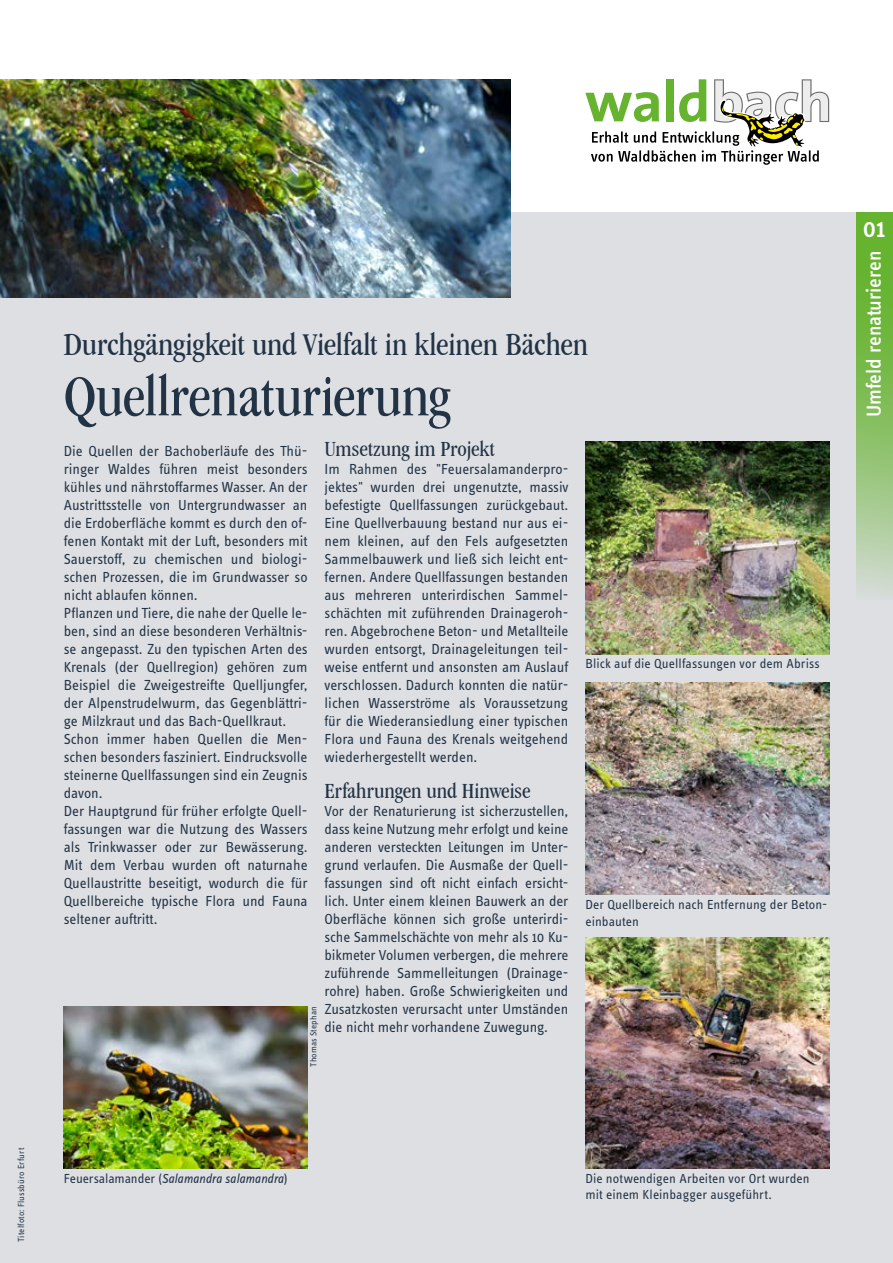
<style>
.page{position:relative;width:893px;height:1263px;background:#fff}
.page>*{position:absolute;margin:0;border:0;box-sizing:border-box;transform-origin:0 0}
.t1{font:condensed 60px "Garamond IT Cby BT";letter-spacing:-.01em;color:#223346}
.t2{font:condensed 33px "Garamond IT Cby BT";letter-spacing:-.01em;color:#223346}
.t3{font:500 27px "Info Text";color:#fff}
.t4{font:condensed 22.5px "Garamond IT Cby BT";letter-spacing:-.005em;color:#223346}
.t5{font:500 21px "Info Text";letter-spacing:-.005em;color:#fff}
.t6{font:15px/18px "Info Text";color:#223346;text-align:justify}
.t7{font:13.5px/16.2px "Info Text";letter-spacing:.005em;color:#223346}
.t8{font:italic 13.5px "Info Text";letter-spacing:-.01em;color:#223346}
.t9{font:9px "Info Text";letter-spacing:.02em;color:#223346}
.s1{font-style:normal}
</style>
<div class="page">
<div style="left:0;top:213px;width:893px;height:1050px;background:#dddfe2"></div>
<svg style="left:585px;top:79px;width:244px;height:86px"></svg>
<svg style="left:856px;top:247px;width:37px;height:351px;background:#8ec16c"></svg>
<img style="left:0;top:79px;width:510px;height:219px">
<img style="left:585px;top:682px;width:244px;height:213px">
<img style="left:585px;top:441px;width:244px;height:213px">
<img style="left:585px;top:938px;width:244px;height:230px">
<img style="left:64px;top:1006px;width:244px;height:162px">
<div style="left:856px;top:213px;width:37px;height:34px;background:#65b32e"></div>
<p class="t9" style="left:16px;top:1242px;width:96px;rotate:-90deg">Titelfoto: Flussbüro Erfurt</p>
<h2 class="t2" style="left:64px;top:325px;width:526px">Durchgängigkeit und Vielfalt in kleinen Bächen</h2>
<h1 class="t1" style="left:64px;top:362px;width:388px">Quellrenaturierung</h1>
<p class="t6" style="left:64px;top:442px;width:245px;text-align:left">Die Quellen der Bachoberläufe des Thü&shy;ringer Waldes führen meist besonders kühles und nährstoffarmes Wasser. An der Austrittsstelle von Untergrundwasser an die Erdoberfläche kommt es durch den of&shy;fenen Kontakt mit der Luft, besonders mit Sauerstoff, zu chemischen und biologi&shy;schen Prozessen, die im Grundwasser so nicht ablaufen können.<br>Pflanzen und Tiere, die nahe der Quelle le&shy;ben, sind an diese besonderen Verhältnis&shy;se angepasst. Zu den typischen Arten des Krenals (der Quellregion) gehören zum Beispiel die Zweigestreifte Quelljungfer, der Alpenstrudelwurm, das Gegenblättri&shy;ge Milzkraut und das Bach-Quellkraut.<br>Schon immer haben Quellen die Men&shy;schen besonders fasziniert. Eindrucksvolle steinerne Quellfassungen sind ein Zeugnis davon.<br>Der Hauptgrund für früher erfolgte Quell&shy;fassungen war die Nutzung des Wassers als Trinkwasser oder zur Bewässerung.<br>Mit dem Verbau wurden oft naturnahe Quellaustritte beseitigt, wodurch die für Quellbereiche typische Flora und Fauna seltener auftritt.</p>
<h3 class="t4" style="left:325px;top:435px;width:172px">Umsetzung im Projekt</h3>
<p class="t6" style="left:325px;top:460px;width:245px">Im Rahmen des "Feuersalamanderpro&shy;jektes" wurden drei ungenutzte, massiv befestigte Quellfassungen zurückgebaut.<br>Eine Quellverbauung bestand nur aus ei&shy;nem kleinen, auf den Fels aufgesetzten Sammelbauwerk und ließ sich leicht ent&shy;fernen. Andere Quellfassungen bestanden aus mehreren unterirdischen Sammel&shy;schächten mit zuführenden Drainageroh&shy;ren. Abgebrochene Beton- und Metallteile wurden entsorgt, Drainageleitungen teil&shy;weise entfernt und ansonsten am Auslauf verschlossen. Dadurch konnten die natür&shy;lichen Wasserströme als Voraussetzung für die Wiederansiedlung einer typischen Flora und Fauna des Krenals weitgehend wiederhergestellt werden.</p>
<h3 class="t4" style="left:325px;top:777px;width:207px">Erfahrungen und Hinweise</h3>
<p class="t6" style="left:325px;top:802px;width:245px">Vor der Renaturierung ist sicherzustellen, dass keine Nutzung mehr erfolgt und keine anderen versteckten Leitungen im Unter&shy;grund verlaufen. Die Ausmaße der Quell&shy;fassungen sind oft nicht einfach ersicht&shy;lich. Unter einem kleinen Bauwerk an der Oberfläche können sich große unterirdi&shy;sche Sammelschächte von mehr als 10 Ku&shy;bikmeter Volumen verbergen, die mehrere zuführende Sammelleitungen (Drainage&shy;rohre) haben. Große Schwierigkeiten und Zusatzkosten verursacht unter Umständen die nicht mehr vorhandene Zuwegung.</p>
<p class="t7" style="left:585px;top:656px;width:236px">Blick auf die Quellfassungen vor dem Abriss</p>
<p class="t7" style="left:585px;top:897px;width:243px">Der Quellbereich nach Entfernung der Beton&shy;einbauten</p>
<p class="t9" style="left:308px;top:1067px;width:62px;rotate:-90deg">Thomas Stephan</p>
<h3 class="t3" style="left:863px;top:213px;width:24px">01</h3>
<h3 class="t5" style="left:862px;top:417px;width:168px;rotate:-90deg">Umfeld renaturieren</h3>
<p class="t8" style="left:64px;top:1170px;width:226px"><span class="s1">Feuersalamander (</span>Salamandra salamandra<span class="s1">)</span></p>
<p class="t7" style="left:585px;top:1170px;width:226px">Die notwendigen Arbeiten vor Ort wurden mit einem Kleinbagger ausgeführt.</p>
</div>
